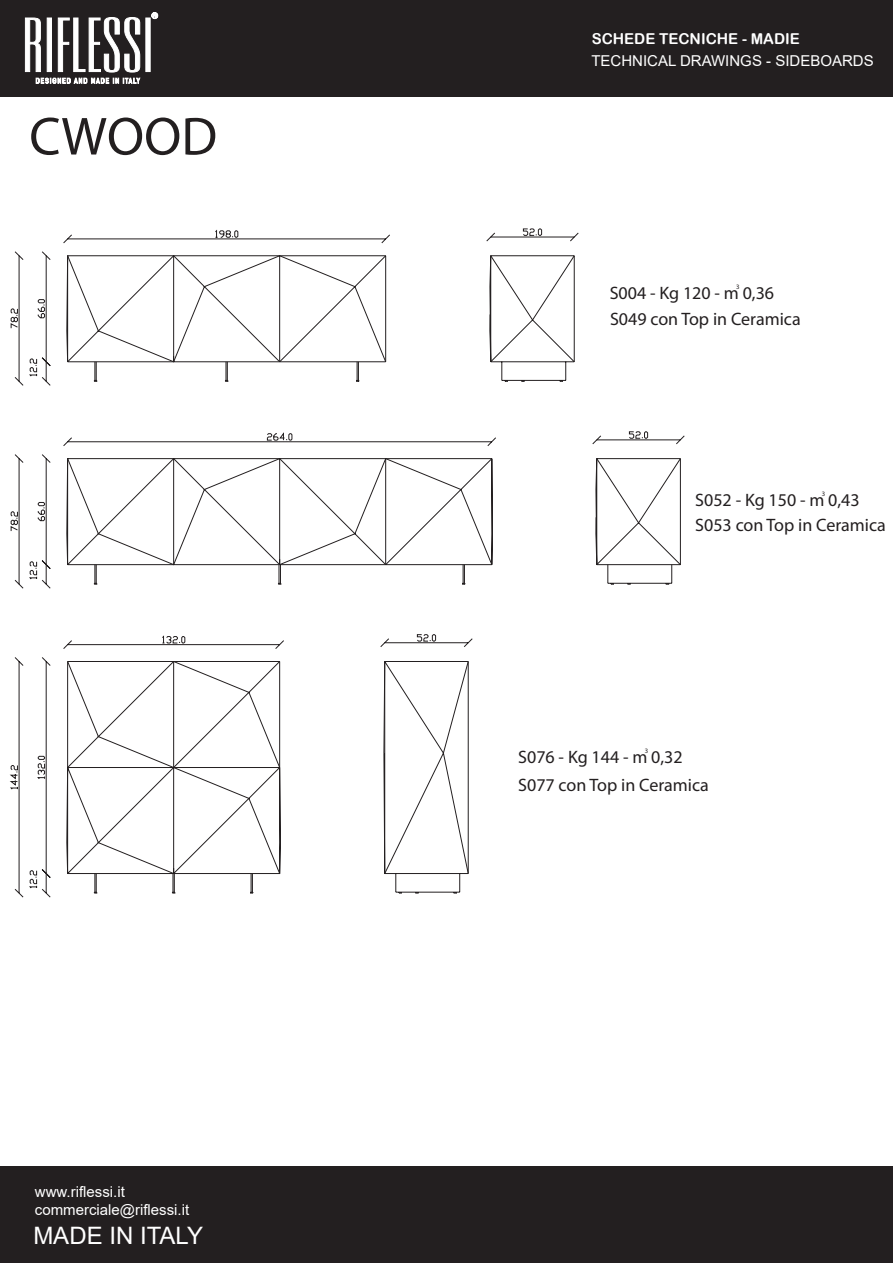
<style>
.page{position:relative;width:893px;height:1263px;background:#fff}
.page>*{position:absolute;margin:0;border:0;box-sizing:border-box;transform-origin:0 0}
.t1{font:54px "Myriad Pro";color:#231f20}
.t2{font:24px "Arial";color:#fff}
.t3{font:18px "Myriad Pro";color:#231f20}
.t4{font:15px/18px "Arial";color:#fff}
.t5{font:15px "Arial Rounded MT Bold";color:#fff}
.t6{font:6.75px "Myriad Pro";color:#231f20}
</style>
<div class="page">
<svg style="left:11px;top:228px;width:568px;height:158px"></svg>
<svg style="left:11px;top:431px;width:674px;height:158px"></svg>
<svg style="left:596px;top:458px;width:85px;height:127px"></svg>
<svg style="left:66px;top:255px;width:509px;height:334px"></svg>
<svg style="left:10px;top:634px;width:463px;height:264px"></svg>
<div style="left:0;top:0;width:893px;height:96px;background:#231f20"></div>
<div style="left:0;top:1167px;width:893px;height:96px;background:#231f20"></div>
<svg style="left:25px;top:12px;width:133px;height:72px"></svg>
<h1 class="t1" style="left:29px;top:103px;width:190px">CWOOD</h1>
<p class="t4" style="left:35px;top:1182px;width:156px">www.riflessi.it commerciale@riflessi.it</p>
<h2 class="t2" style="left:33px;top:1218px;width:171px">MADE IN ITALY</h2>
<p class="t5" style="left:592px;top:30px;width:210px">SCHEDE TECNICHE - MADIE</p>
<p class="t4" style="left:591px;top:52px;width:284px">TECHNICAL DRAWINGS - SIDEBOARDS</p>
<p class="t6" style="left:736px;top:283px;width:5px">3</p>
<p class="t3" style="left:610px;top:282px;width:166px">S004 - Kg 120 - m 0,36</p>
<p class="t3" style="left:610px;top:308px;width:192px">S049 con Top in Ceramica</p>
<p class="t6" style="left:822px;top:490px;width:5px">3</p>
<p class="t3" style="left:695px;top:489px;width:166px">S052 - Kg 150 - m 0,43</p>
<p class="t3" style="left:695px;top:514px;width:192px">S053 con Top in Ceramica</p>
<p class="t6" style="left:645px;top:747px;width:5px">3</p>
<p class="t3" style="left:518px;top:746px;width:166px">S076 - Kg 144 - m 0,32</p>
<p class="t3" style="left:518px;top:774px;width:192px">S077 con Top in Ceramica</p>
</div>
